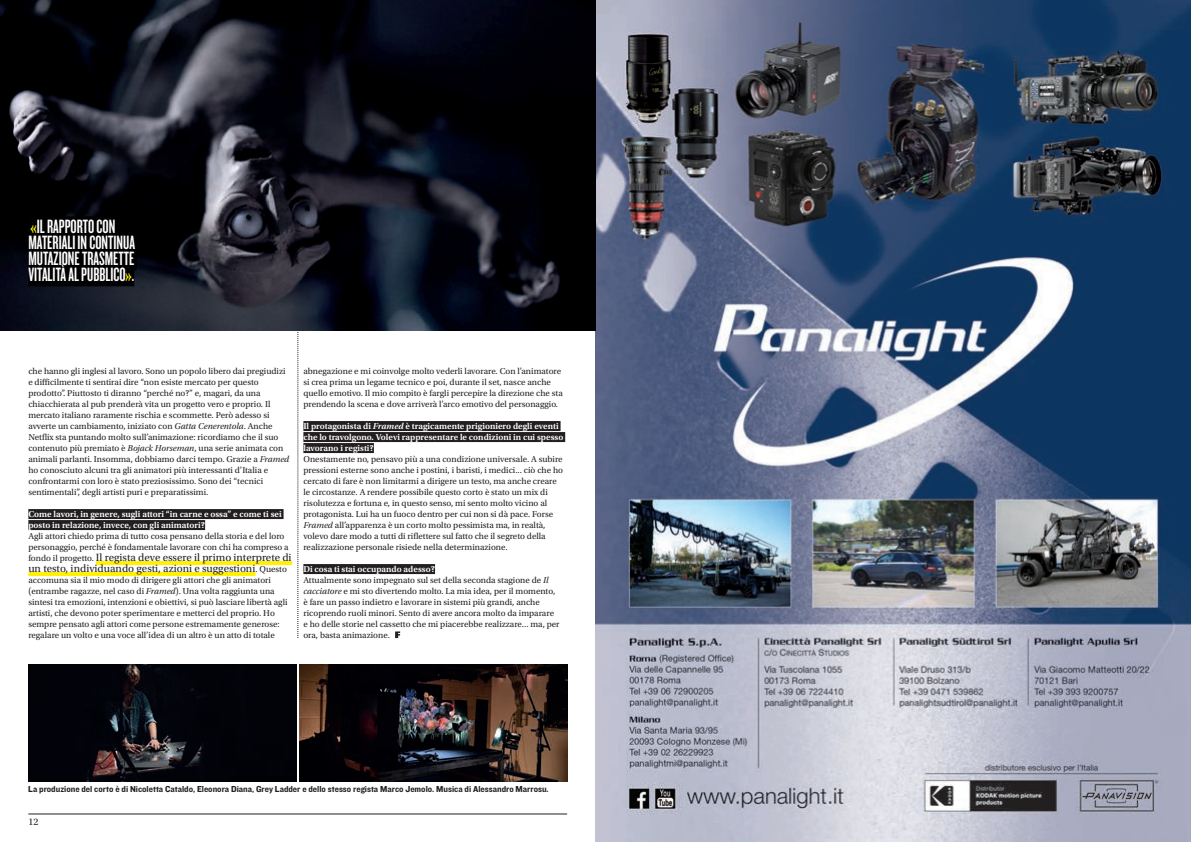
<style>
.page{position:relative;width:1191px;height:842px;background:#fff}
.page>*{position:absolute;margin:0;border:0;box-sizing:border-box;transform-origin:0 0}
.t1{font:20px/16px "Knockout HTF47 Bantamweight";color:#fff}
.t2{font:11px/11px "Utopia Std";color:#231f20}
.t3{font:10px "Utopia Std";color:#231f20}
.t4{font:9px/11px "Utopia Std";color:#231f20}
.TESTO{font:600 9px/11px "Utopia Std";color:#fff}
.BOX_TESTO{font:9px "Knockout HTF51 Middleweight";color:#231f20}
.s1{color:#fff101}
.s2{font-style:italic}
.s3{font-size:9px}
</style>
<div class="page">
<img style="left:595px;top:0;width:596px;height:842px">
<svg style="left:298px;top:330px;width:1px;height:308px"></svg>
<div style="left:303px;top:421px;width:257px;height:10px;background:#231f20"></div>
<div style="left:303px;top:432px;width:262px;height:10px;background:#231f20"></div>
<div style="left:303px;top:443px;width:71px;height:10px;background:#231f20"></div>
<div style="left:303px;top:564px;width:132px;height:10px;background:#231f20"></div>
<div style="left:28px;top:509px;width:255px;height:10px;background:#231f20"></div>
<div style="left:28px;top:520px;width:177px;height:10px;background:#231f20"></div>
<svg style="left:96px;top:561px;width:196px;height:4px"></svg>
<svg style="left:28px;top:572px;width:227px;height:4px"></svg>
<img style="left:299px;top:664px;width:268px;height:117px">
<img style="left:28px;top:664px;width:268px;height:117px">
<hr style="left:28px;top:814px;width:539px;height:1px;background:#231f20">
<img style="left:0;top:0;width:595px;height:330px">
<div style="left:28px;top:216px;width:89px;height:22px;background:#010101"></div>
<div style="left:28px;top:232px;width:109px;height:22px;background:#010101"></div>
<div style="left:28px;top:248px;width:109px;height:22px;background:#010101"></div>
<div style="left:28px;top:264px;width:106px;height:22px;background:#010101"></div>
<svg style="left:395px;top:631px;width:5px;height:7px"></svg>
<p class="t1" style="left:28px;top:219px;width:108px"><span class="s1">«</span>IL RAPPORTO CON<br>MATERIALI IN CONTINUA<br>MUTAZIONE TRASMETTE<br>VITALITÀ AL PUBBLICO<span class="s1">»</span>.</p>
<p class="t4" style="left:28px;top:366px;width:262px">che hanno gli inglesi al lavoro. Sono un popolo libero dai pregiudizi e difficilmente ti sentirai dire “non esiste mercato per questo prodotto”. Piuttosto ti diranno “perché no?” e, magari, da una chiacchierata al pub prenderà vita un progetto vero e proprio. Il mercato italiano raramente rischia e scommette. Però adesso si avverte un cambiamento, iniziato con <span class="s2">Gatta Cenerentola</span>. Anche Netflix sta puntando molto sull’animazione: ricordiamo che il suo contenuto più premiato è <span class="s2">Bojack Horseman</span>, una serie animata con animali parlanti. Insomma, dobbiamo darci tempo. Grazie a <span class="s2">Framed </span>ho conosciuto alcuni tra gli animatori più interessanti d’Italia e confrontarmi con loro è stato preziosissimo. Sono dei “tecnici sentimentali”, degli artisti puri e preparatissimi.</p>
<p class="TESTO" style="left:28px;top:509px;width:255px">Come lavori, in genere, sugli attori “in carne e ossa” e come ti sei posto in relazione, invece, con gli animatori?</p>
<p class="t4" style="left:28px;top:531px;width:262px">Agli attori chiedo prima di tutto cosa pensano della storia e del loro personaggio, perché è fondamentale lavorare con chi ha compreso a</p>
<p class="t2" style="left:28px;top:552px;width:265px"><span class="s3">fondo il progetto.</span> Il regista deve essere il primo interprete di un testo, individuando gesti, azioni e suggestioni<span class="s3">. Questo</span></p>
<p class="t4" style="left:28px;top:575px;width:261px">accomuna sia il mio modo di dirigere gli attori che gli animatori (entrambe ragazze, nel caso di <span class="s2">Framed</span>). Una volta raggiunta una sintesi tra emozioni, intenzioni e obiettivi, si può lasciare libertà agli artisti, che devono poter sperimentare e metterci del proprio. Ho sempre pensato agli attori come persone estremamente generose: regalare un volto e una voce all’idea di un altro è un atto di totale</p>
<p class="t4" style="left:303px;top:366px;width:261px">abnegazione e mi coinvolge molto vederli lavorare. Con l’animatore si crea prima un legame tecnico e poi, durante il set, nasce anche quello emotivo. Il mio compito è fargli percepire la direzione che sta prendendo la scena e dove arriverà l’arco emotivo del personaggio.</p>
<p class="TESTO" style="left:303px;top:421px;width:261px">Il protagonista di <span class="s2">Framed</span> è tragicamente prigioniero degli eventi che lo travolgono. Volevi rappresentare le condizioni in cui spesso lavorano i registi?</p>
<p class="t4" style="left:303px;top:454px;width:261px">Onestamente no, pensavo più a una condizione universale. A subire pressioni esterne sono anche i postini, i baristi, i medici... ciò che ho cercato di fare è non limitarmi a dirigere un testo, ma anche creare le circostanze. A rendere possibile questo corto è stato un mix di risolutezza e fortuna e, in questo senso, mi sento molto vicino al protagonista. Lui ha un fuoco dentro per cui non si dà pace. Forse <span class="s2">Framed</span> all’apparenza è un corto molto pessimista ma, in realtà, volevo dare modo a tutti di riflettere sul fatto che il segreto della realizzazione personale risiede nella determinazione.</p>
<p class="TESTO" style="left:303px;top:564px;width:133px">Di cosa ti stai occupando adesso?</p>
<p class="t4" style="left:303px;top:575px;width:258px">Attualmente sono impegnato sul set della seconda stagione de <span class="s2">Il cacciatore</span> e mi sto divertendo molto. La mia idea, per il momento, è fare un passo indietro e lavorare in sistemi più grandi, anche ricoprendo ruoli minori. Sento di avere ancora molto da imparare e ho delle storie nel cassetto che mi piacerebbe realizzare... ma, per ora, basta animazione.</p>
<p class="BOX_TESTO" style="left:28px;top:784px;width:522px">La produzione del corto è di Nicoletta Cataldo, Eleonora Diana, Grey Ladder e dello stesso regista Marco Jemolo. Musica di Alessandro Marrosu.</p>
<p class="t3" style="left:28px;top:816px;width:11px">12</p>
</div>
